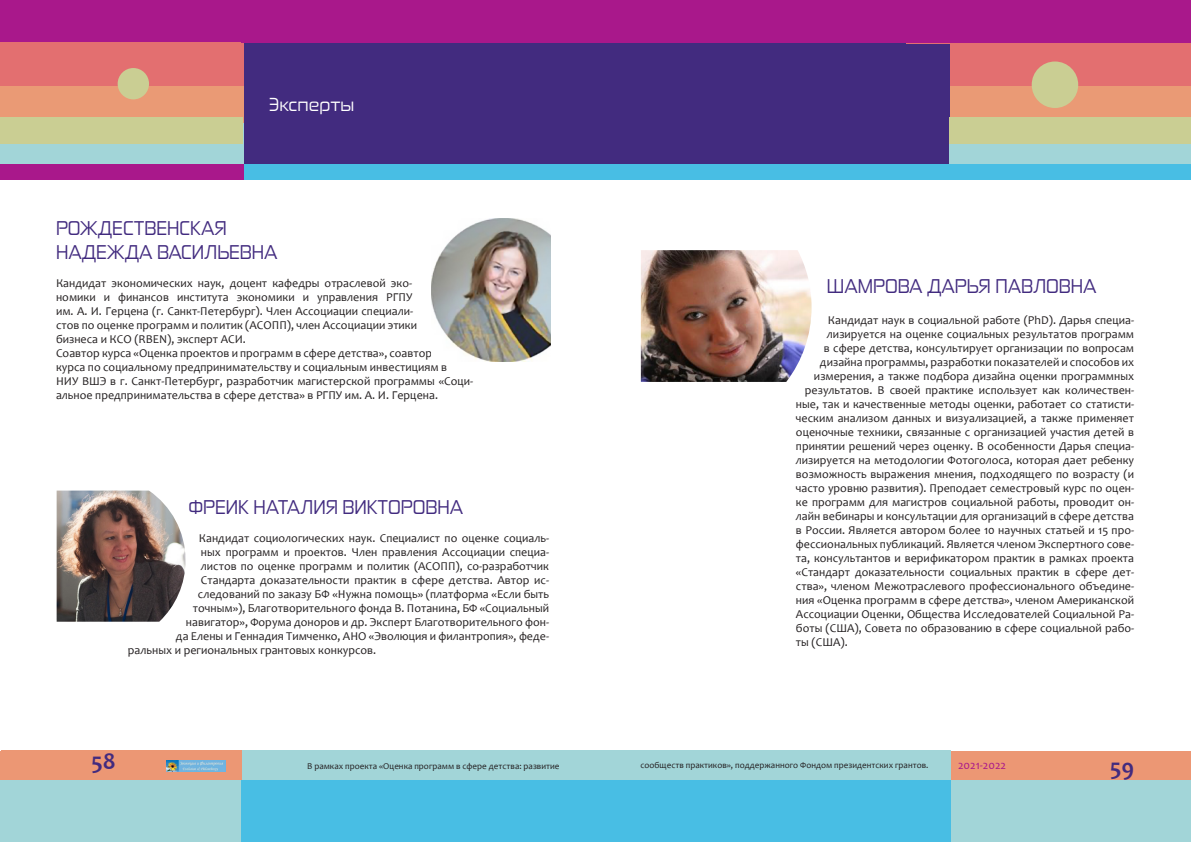
<style>
.page{position:relative;width:1191px;height:842px;background:#fff}
.page>*{position:absolute;margin:0;border:0;box-sizing:border-box;transform-origin:0 0}
.t1{font:700 24px "Candara";color:#422b7f}
.Заголовок_1{font:19px "Zekton Rg";color:#422b7f}
.Заголовок_осн{font:18px "Zekton Rg";color:#fff}
.Основной_текст{font:12px/14px "Candara";color:#231f20}
.t2{font:12px "Candara";color:#a9188b}
.Основной_текст-2{font:9px "Candara";color:#231f20}
</style>
<div class="page">
<div style="left:949px;top:751px;width:242px;height:32px;background:#ec9774"></div>
<div style="left:242px;top:751px;width:708px;height:31px;background:#a2d5d8"></div>
<div style="left:243px;top:0;width:708px;height:164px;background:#422b7f"></div>
<div style="left:0;top:0;width:241px;height:42px;background:#a9188b"></div>
<div style="left:1px;top:751px;width:240px;height:31px;background:#ec9774"></div>
<div style="left:1px;top:164px;width:950px;height:16px;background:#48bee4"></div>
<div style="left:0;top:164px;width:243px;height:16px;background:#a9188b"></div>
<div style="left:0;top:781px;width:241px;height:61px;background:#a2d5d8"></div>
<img style="left:167px;top:760px;width:59px;height:11px">
<div style="left:0;top:85px;width:243px;height:38px;background:#ea9a75"></div>
<div style="left:0;top:141px;width:243px;height:23px;background:#a2d5d8"></div>
<div style="left:0;top:117px;width:243px;height:27px;background:#cace93"></div>
<div style="left:0;top:42px;width:243px;height:44px;background:#e36f70"></div>
<div style="left:118px;top:68px;width:31px;height:31px;background:#cace93;border-radius:50%"></div>
<img style="left:57px;top:491px;width:129px;height:131px">
<div style="left:949px;top:781px;width:242px;height:61px;background:#a2d5d8"></div>
<div style="left:950px;top:85px;width:241px;height:38px;background:#ea9a75"></div>
<div style="left:949px;top:141px;width:242px;height:23px;background:#a2d5d8"></div>
<div style="left:949px;top:117px;width:242px;height:27px;background:#cace93"></div>
<div style="left:950px;top:42px;width:241px;height:44px;background:#e36f70"></div>
<div style="left:951px;top:0;width:240px;height:42px;background:#a9188b"></div>
<div style="left:1031px;top:62px;width:47px;height:46px;background:#cace93;border-radius:50%"></div>
<div style="left:951px;top:164px;width:240px;height:16px;background:#48bee4"></div>
<div style="left:241px;top:781px;width:710px;height:61px;background:#48bee4"></div>
<div style="left:241px;top:0;width:710px;height:43px;background:#a9188b"></div>
<img style="left:431px;top:218px;width:119px;height:144px">
<img style="left:641px;top:250px;width:170px;height:132px">
<p class="Заголовок_осн" style="left:269px;top:93px;width:87px">Эксперты</p>
<p class="Заголовок_1" style="left:56px;top:216px;width:172px">РОЖДЕСТВЕНСКАЯ</p>
<p class="Заголовок_1" style="left:56px;top:241px;width:223px">НАДЕЖДА ВАСИЛЬЕВНА</p>
<p class="Основной_текст" style="left:56px;top:276px;width:363px">Кандидат экономических наук, доцент кафедры отраслевой эко&shy;номики и финансов института экономики и управления РГПУ им. А. И. Герцена (г. Санкт-Петербург). Член Ассоциации специали&shy;стов по оценке программ и политик (АСОПП), член Ассоциации этики бизнеса и КСО (RBEN), эксперт АСИ.</p>
<p class="Основной_текст" style="left:56px;top:346px;width:419px">Соавтор курса «Оценка проектов и программ в сфере детства», соавтор<br>курса по социальному предпринимательству и социальным инвестициям в<br>НИУ ВШЭ в г. Санкт-Петербург, разработчик магистерской программы «Соци&shy;альное предпринимательства в сфере детства» в РГПУ им. А. И. Герцена.</p>
<p class="Заголовок_1" style="left:189px;top:496px;width:276px">ФРЕИК НАТАЛИЯ ВИКТОРОВНА</p>
<p class="Основной_текст" style="left:199px;top:531px;width:352px">Кандидат социологических наук. Специалист по оценке социаль-</p>
<p class="Основной_текст" style="left:201px;top:545px;width:350px">ных программ и проектов. Член правления Ассоциации специа-</p>
<p class="Основной_текст" style="left:201px;top:559px;width:350px">листов по оценке программ и политик (АСОПП), со-разработчик</p>
<p class="Основной_текст" style="left:201px;top:573px;width:350px">Стандарта доказательности практик в сфере детства. Автор ис-</p>
<p class="Основной_текст" style="left:198px;top:587px;width:353px">следований по заказу БФ «Нужна помощь» (платформа «Если быть</p>
<p class="Основной_текст" style="left:193px;top:601px;width:358px">точным»), Благотворительного фонда В. Потанина, БФ «Социальный</p>
<p class="Основной_текст" style="left:186px;top:615px;width:365px">навигатор», Форума доноров и др. Эксперт Благотворительного фон-</p>
<p class="Основной_текст" style="left:176px;top:629px;width:375px">да Елены и Геннадия Тимченко, АНО «Эволюция и филантропия», феде-</p>
<p class="Основной_текст" style="left:128px;top:643px;width:250px">ральных и региональных грантовых конкурсов.</p>
<p class="t1" style="left:91px;top:746px;width:26px">58</p>
<p class="Основной_текст-2" style="left:307px;top:760px;width:254px">В рамках проекта «Оценка программ в сфере детства: развитие</p>
<p class="Заголовок_1" style="left:827px;top:274px;width:271px">ШАМРОВА ДАРЬЯ ПАВЛОВНА</p>
<p class="Основной_текст" style="left:828px;top:313px;width:308px">Кандидат наук в социальной работе (PhD). Дарья специа-</p>
<p class="Основной_текст" style="left:827px;top:327px;width:309px">лизируется на оценке социальных результатов программ</p>
<p class="Основной_текст" style="left:824px;top:341px;width:312px">в сфере детства, консультирует организации по вопросам</p>
<p class="Основной_текст" style="left:820px;top:355px;width:316px">дизайна программы, разработки показателей и способов их</p>
<p class="Основной_текст" style="left:814px;top:369px;width:322px">измерения, а также подбора дизайна оценки программных</p>
<p class="Основной_текст" style="left:805px;top:383px;width:331px">результатов. В своей практике использует как количествен-</p>
<p class="Основной_текст" style="left:796px;top:397px;width:340px">ные, так и качественные методы оценки, работает со статисти-</p>
<p class="Основной_текст" style="left:796px;top:411px;width:340px">ческим анализом данных и визуализацией, а также применяет</p>
<p class="Основной_текст" style="left:796px;top:425px;width:339px">оценочные техники, связанные с организацией участия детей в</p>
<p class="Основной_текст" style="left:796px;top:439px;width:340px">принятии решений через оценку. В особенности Дарья специа-</p>
<p class="Основной_текст" style="left:796px;top:453px;width:340px">лизируется на методологии Фотоголоса, которая дает ребенку</p>
<p class="Основной_текст" style="left:796px;top:467px;width:340px">возможность выражения мнения, подходящего по возрасту (и</p>
<p class="Основной_текст" style="left:796px;top:481px;width:340px">часто уровню развития). Преподает семестровый курс по оцен-</p>
<p class="Основной_текст" style="left:796px;top:495px;width:340px">ке программ для магистров социальной работы, проводит он-</p>
<p class="Основной_текст" style="left:796px;top:509px;width:339px">лайн вебинары и консультации для организаций в сфере детства</p>
<p class="Основной_текст" style="left:796px;top:523px;width:340px">в России. Является автором более 10 научных статьей и 15 про-</p>
<p class="Основной_текст" style="left:796px;top:537px;width:340px">фессиональных публикаций. Является членом Экспертного сове-</p>
<p class="Основной_текст" style="left:796px;top:551px;width:340px">та, консультантов и верификатором практик в рамках проекта</p>
<p class="Основной_текст" style="left:796px;top:565px;width:340px">«Стандарт доказательности социальных практик в сфере дет-</p>
<p class="Основной_текст" style="left:796px;top:579px;width:340px">ства», членом Межотраслевого профессионального объедине-</p>
<p class="Основной_текст" style="left:796px;top:593px;width:340px">ния «Оценка программ в сфере детства», членом Американской</p>
<p class="Основной_текст" style="left:796px;top:607px;width:340px">Ассоциации Оценки, Общества Исследователей Социальной Ра-</p>
<p class="Основной_текст" style="left:796px;top:621px;width:340px">боты (США), Совета по образованию в сфере социальной рабо-</p>
<p class="Основной_текст" style="left:796px;top:635px;width:53px">ты (США).</p>
<p class="Основной_текст-2" style="left:640px;top:759px;width:289px">сообществ практиков», поддержанного Фондом президентских грантов.</p>
<p class="t2" style="left:958px;top:758px;width:50px">2021-2022</p>
<h1 class="t1" style="left:1110px;top:752px;width:26px">59</h1>
</div>
